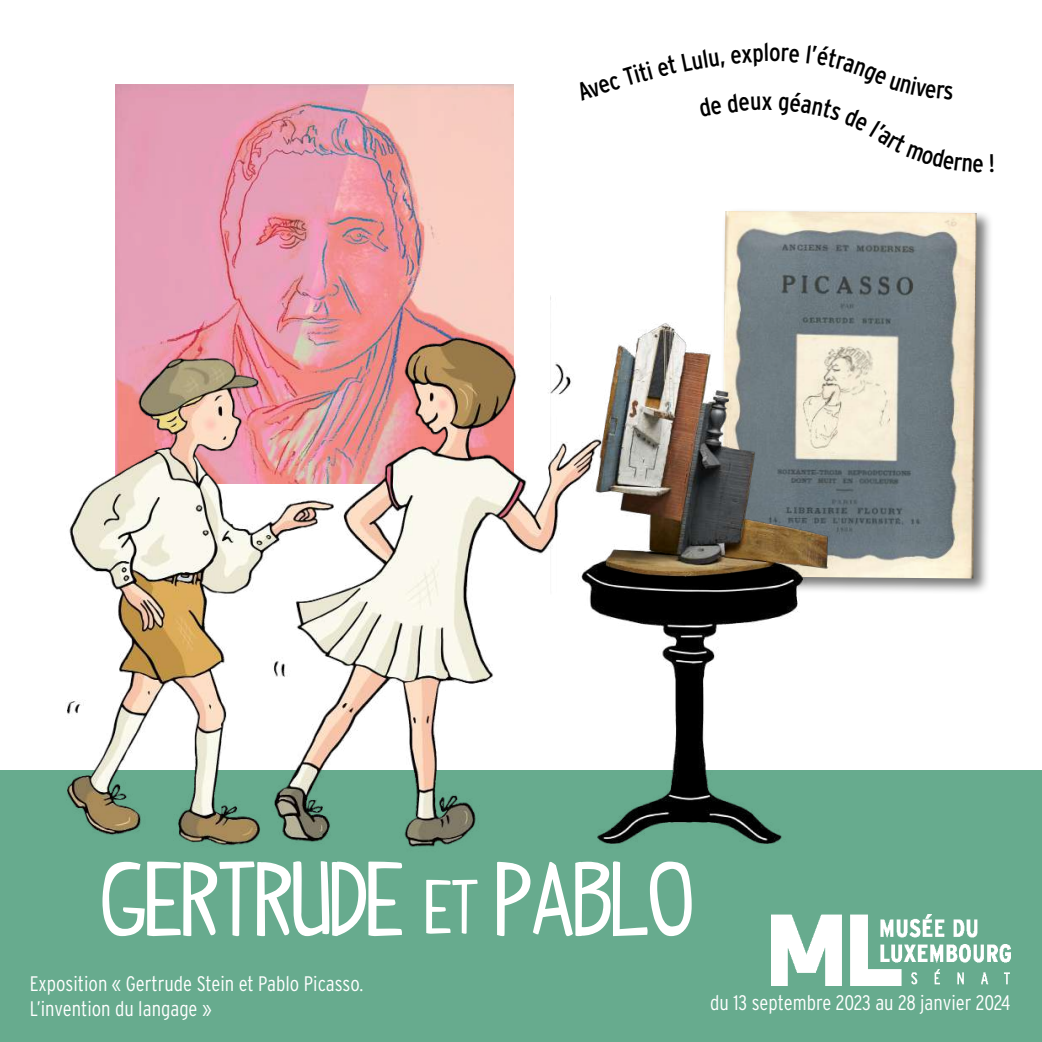
<style>
.page{position:relative;width:1042px;height:1042px;background:#fff}
.page>*{position:absolute;margin:0;border:0;box-sizing:border-box;transform-origin:0 0}
.t1{font:82.25px "Indy Pimp";letter-spacing:-.01em;color:#fff}
.t2{font:59.5px "Indy Pimp";color:#fff}
.t3{font:condensed 25.38px "Interstate";color:#000}
.t4{font:300 condensed 21px/25.2px "Interstate";color:#fff}
</style>
<div class="page">
<div style="left:719px;top:208px;width:274px;height:387px;background:#4a4a49;opacity:.75"></div>
<img style="left:722px;top:211px;width:254px;height:367px">
<div style="left:0;top:771px;width:1042px;height:271px;background:#67ab8e"></div>
<img style="left:771px;top:914px;width:239px;height:72px">
<img style="left:115px;top:84px;width:399px;height:233px">
<img style="left:637px;top:614px;width:203px;height:230px">
<img style="left:637px;top:277px;width:214px;height:337px">
<img style="left:213px;top:295px;width:424px;height:552px">
<img style="left:0;top:317px;width:362px;height:530px">
<p class="t3" style="left:769px;top:38px;width:13px">o</p>
<p class="t3" style="left:761px;top:87px;width:13px">x</p>
<h1 class="t1" style="left:101px;top:861px;width:594px">GERTRUDE PABLO</h1>
<h2 class="t2" style="left:425px;top:879px;width:55px">ET</h2>
<p class="t4" style="left:30px;top:971px;width:335px">Exposition « Gertrude Stein et Pablo Picasso.<br>L’invention du langage »</p>
<p class="t4" style="left:710px;top:990px;width:302px">du 13 septembre 2023 au 28 janvier 2024</p>
</div>
